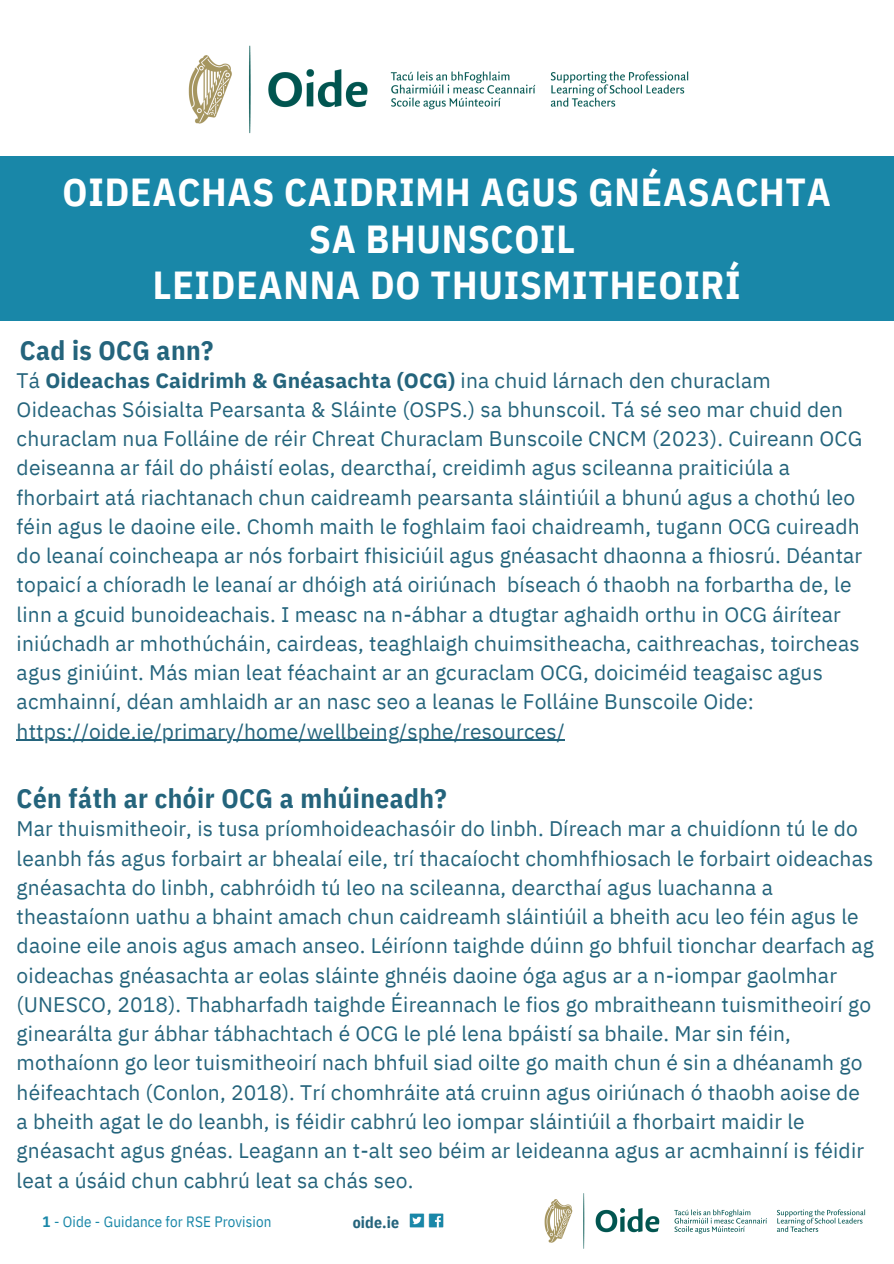
<style>
.page{position:relative;width:894px;height:1264px;background:#fff}
.page>*{position:absolute;margin:0;border:0;box-sizing:border-box;transform-origin:0 0}
.t1{font:700 39px/46.2px "IBM Plex Sans Cond";letter-spacing:.02em;color:#fff;text-align:center}
.t2{font:700 27px "IBM Plex Sans Cond";letter-spacing:.02em;color:#24647c}
.t3{font:21px/29.2px "IBM Plex Sans";letter-spacing:.01em;color:#24647c}
.t4{font:700 15.9px "IBM Plex Sans Cond";letter-spacing:.01em;color:#24647c}
.t5{font:15px "IBM Plex Sans Cond";letter-spacing:.01em;color:#1987a8}
.s1{font-weight:700}
</style>
<div class="page">
<hr style="left:17px;top:739px;width:548px;height:2px;background:#24647c">
<img style="left:409px;top:1213px;width:35px;height:15px">
<img style="left:188px;top:45px;width:501px;height:89px">
<div style="left:0;top:156px;width:893px;height:165px;background:#1987a8"></div>
<img style="left:544px;top:1193px;width:322px;height:56px">
<p class="t1" style="left:63px;top:169px;width:769px">OIDEACHAS CAIDRIMH AGUS GNÉASACHTA<br>SA BHUNSCOIL<br>LEIDEANNA DO THUISMITHEOIRÍ</p>
<h3 class="t2" style="left:20px;top:332px;width:195px">Cad is OCG ann?</h3>
<p class="t3" style="left:17px;top:365px;width:847px">Tá <span class="s1">Oideachas Caidrimh &amp; Gnéasachta (OCG)</span> ina chuid lárnach den churaclam Oideachas Sóisialta Pearsanta &amp; Sláinte (OSPS.) sa bhunscoil. Tá sé seo mar chuid den churaclam nua Folláine de réir Chreat Churaclam Bunscoile CNCM (2023). Cuireann OCG deiseanna ar fáil do pháistí eolas, dearcthaí, creidimh agus scileanna praiticiúla a fhorbairt atá riachtanach chun caidreamh pearsanta sláintiúil a bhunú agus a chothú leo féin agus le daoine eile. Chomh maith le foghlaim faoi chaidreamh, tugann OCG cuireadh do leanaí coincheapa ar nós forbairt fhisiciúil agus gnéasacht dhaonna a fhiosrú. Déantar topaicí a chíoradh le leanaí ar dhóigh atá oiriúnach bíseach ó thaobh na forbartha de, le linn a gcuid bunoideachais. I measc na n-ábhar a dtugtar aghaidh orthu in OCG áirítear iniúchadh ar mhothúcháin, cairdeas, teaghlaigh chuimsitheacha, caithreachas, toircheas agus giniúint. Más mian leat féachaint ar an gcuraclam OCG, doiciméid teagaisc agus acmhainní, déan amhlaidh ar an nasc seo a leanas le Folláine Bunscoile Oide:</p>
<h1 class="t3" style="left:17px;top:716px;width:549px">https://oide.ie/primary/home/wellbeing/sphe/resources/</h1>
<p class="t2" style="left:17px;top:780px;width:431px">Cén fáth ar chóir OCG a mhúineadh?</p>
<h2 class="t3" style="left:17px;top:813px;width:858px">Mar thuismitheoir, is tusa príomhoideachasóir do linbh. Díreach mar a chuidíonn tú le do leanbh fás agus forbairt ar bhealaí eile, trí thacaíocht chomhfhiosach le forbairt oideachas gnéasachta do linbh, cabhróidh tú leo na scileanna, dearcthaí agus luachanna a theastaíonn uathu a bhaint amach chun caidreamh sláintiúil a bheith acu leo féin agus le daoine eile anois agus amach anseo. Léiríonn taighde dúinn go bhfuil tionchar dearfach ag oideachas gnéasachta ar eolas sláinte ghnéis daoine óga agus ar a n-iompar gaolmhar (UNESCO, 2018). Thabharfadh taighde Éireannach le fios go mbraitheann tuismitheoirí go ginearálta gur ábhar tábhachtach é OCG le plé lena bpáistí sa bhaile. Mar sin féin, mothaíonn go leor tuismitheoirí nach bhfuil siad oilte go maith chun é sin a dhéanamh go héifeachtach (Conlon, 2018). Trí chomhráite atá cruinn agus oiriúnach ó thaobh aoise de a bheith agat le do leanbh, is féidir cabhrú leo iompar sláintiúil a fhorbairt maidir le gnéasacht agus gnéas. Leagann an t-alt seo béim ar leideanna agus ar acmhainní is féidir leat a úsáid chun cabhrú leat sa chás seo.</h2>
<p class="t5" style="left:43px;top:1211px;width:230px"><span class="s1">1</span> - Oide - Guidance for RSE Provision</p>
<h4 class="t4" style="left:352px;top:1211px;width:48px">oide.ie</h4>
</div>
